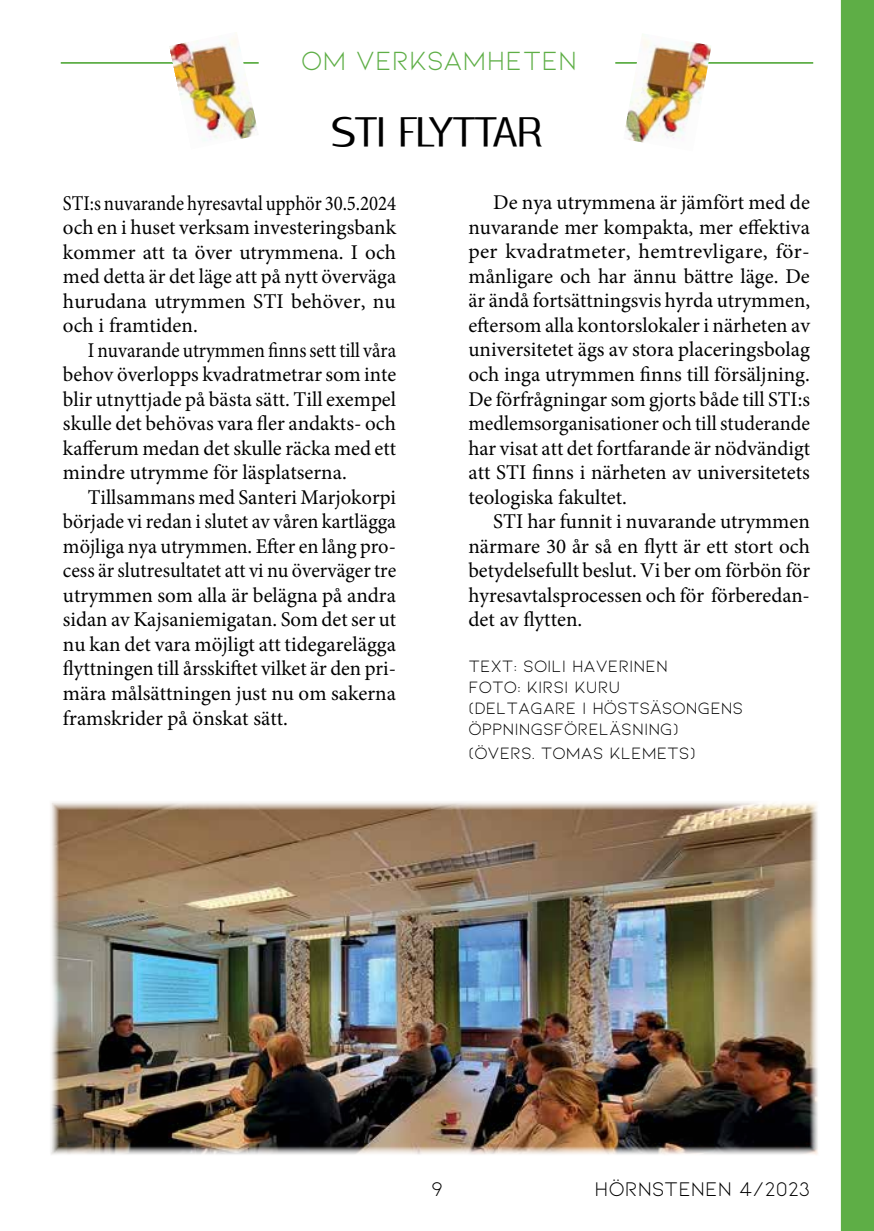
<style>
.page{position:relative;width:874px;height:1231px;background:#fff}
.page>*{position:absolute;margin:0;border:0;box-sizing:border-box;transform-origin:0 0}
.t1{font:42px "Rabelo";letter-spacing:-.025em;color:#000}
.t2{font:28px "Kiona";color:#5eae46}
.t3{font:21px/24.5px "Minion Pro";color:#000;text-align:justify}
.t4{font:21px/24.5px "Minion Pro";color:#000;text-align:justify;scale:.92 1}
.t5{font:21px/24.5px "Minion Pro";color:#000;text-align:justify;scale:.89 1}
.t6{font:21px "Kiona";letter-spacing:-.005em;color:#000}
.t7{font:17.5px/21px "Kiona";color:#000}
</style>
<div class="page">
<div style="left:840px;top:0;width:33px;height:1230px;background:#5eae46"></div>
<hr style="left:615px;top:62px;width:197px;height:2px;background:#5eae46">
<hr style="left:61px;top:62px;width:197px;height:2px;background:#5eae46">
<img style="left:623px;top:34px;width:88px;height:109px">
<img style="left:169px;top:32px;width:90px;height:109px">
<img style="left:50px;top:802px;width:768px;height:353px">
<h2 class="t2" style="left:301px;top:45px;width:277px">OM VERKSAMHETEN</h2>
<h1 class="t1" style="left:331px;top:108px;width:213px">STI FLYTTAR</h1>
<p class="t5" style="left:63px;top:191px;width:375px">STI:s nuvarande hyresavtal upphör 30.5.2024 och en i huset verksam investeringsbank kommer att ta över utrymmena. I och med detta är det läge att på nytt överväga hurudana utrymmen STI behöver, nu och i framtiden.</p>
<p class="t4" style="left:63px;top:338px;width:363px;text-indent:25px">I nuvarande utrymmen finns sett till våra behov överlopps kvadratmetrar som inte blir utnyttjade på bästa sätt. Till exempel skulle det behövas vara fler andakts- och kafferum medan det skulle räcka med ett mindre utrymme för läsplatserna.</p>
<p class="t3" style="left:63px;top:485px;width:334px;text-indent:25px">Tillsammans med Santeri Marjokorpi började vi redan i slutet av våren kartlägga möjliga nya utrymmen. Efter en lång pro&shy;cess är slutresultatet att vi nu överväger tre utrymmen som alla är belägna på andra sidan av Kajsaniemigatan. Som det ser ut nu kan det vara möjligt att tidegarelägga flyttningen till årsskiftet vilket är den pri&shy;mära målsättningen just nu om sakerna framskrider på önskat sätt.</p>
<p class="t3" style="left:468px;top:190px;width:343px;text-indent:25px">De nya utrymmena är jämfört med de nuvarande mer kompakta, mer effektiva per kvadratmeter, hemtrevligare, för&shy;månligare och har ännu bättre läge. De är ändå fortsättningsvis hyrda utrymmen, eftersom alla kontorslokaler i närheten av universitetet ägs av stora placeringsbolag och inga utrymmen finns till försäljning.<br>De förfrågningar som gjorts både till STI:s medlemsorganisationer och till studerande har visat att det fortfarande är nödvändigt att STI finns i närheten av universitetets teologiska fakultet.</p>
<p class="t3" style="left:468px;top:509px;width:343px;text-indent:25px">STI har funnit i nuvarande utrymmen närmare 30 år så en flytt är ett stort och betydelsefullt beslut. Vi ber om förbön för hyresavtalsprocessen och för förberedan&shy;det av flytten.</p>
<p class="t7" style="left:468px;top:655px;width:276px">TEXT: SOILI HAVERINEN<br>FOTO: KIRSI KURU<br>(DELTAGARE I HÖSTSÄSONGENS<br>ÖPPNINGSFÖRELÄSNING)</p>
<p class="t7" style="left:468px;top:742px;width:228px">(ÖVERS. TOMAS KLEMETS)</p>
<p class="t6" style="left:431px;top:1177px;width:13px">9</p>
<p class="t6" style="left:594px;top:1177px;width:217px">HÖRNSTENEN 4/2023</p>
</div>
